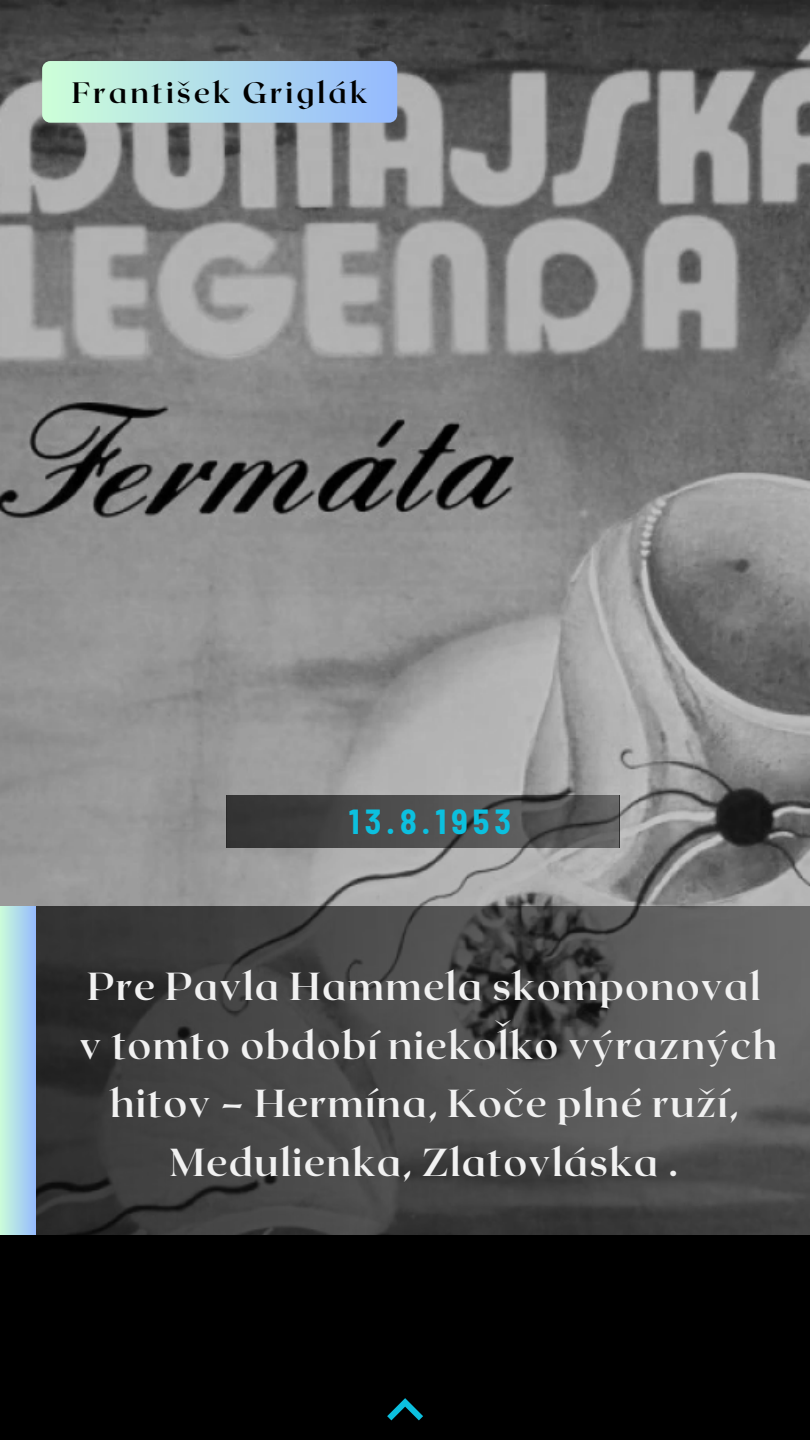
<style>
.page{position:relative;width:810px;height:1440px;background:#fff}
.page>*{position:absolute;margin:0;border:0;box-sizing:border-box;transform-origin:0 0}
.t1{font:700 39px/58.5px "Roxborough CF";letter-spacing:.03em;color:#f1f1f1;text-align:center}
.t2{font:700 semi-condensed 34px "Barlow";letter-spacing:.15em;color:#0cc0df}
.t3{font:700 29.5px "Roxborough CF";letter-spacing:.1em;color:#000}
</style>
<div class="page">
<img style="left:0;top:0;width:810px;height:907px">
<svg style="left:36px;top:907px;width:774px;height:328px;background:#464646"></svg>
<div style="left:0;top:907px;width:36px;height:382px;background:linear-gradient(to right,#cafcda,#97bdfd)"></div>
<div style="left:0;top:1235px;width:810px;height:205px;background:#000"></div>
<svg style="left:226px;top:795px;width:393px;height:53px;background:#494949"></svg>
<svg style="left:387px;top:1398px;width:36px;height:22px"></svg>
<div style="left:42px;top:61px;width:355px;height:62px;background:linear-gradient(to right,#cdffd8,#94baff);border-radius:8px"></div>
<p class="t3" style="left:72px;top:74px;width:297px">František Griglák</p>
<p class="t2" style="left:349px;top:800px;width:164px">13.8.1953</p>
<p class="t1" style="left:87px;top:956px;width:675px">Pre Pavla Hammela skomponoval</p>
<p class="t1" style="left:80px;top:1014px;width:700px">v tomto období niekoľko výrazných hitov – Hermína, Koče plné ruží,<br>Medulienka, Zlatovláska .</p>
</div>
